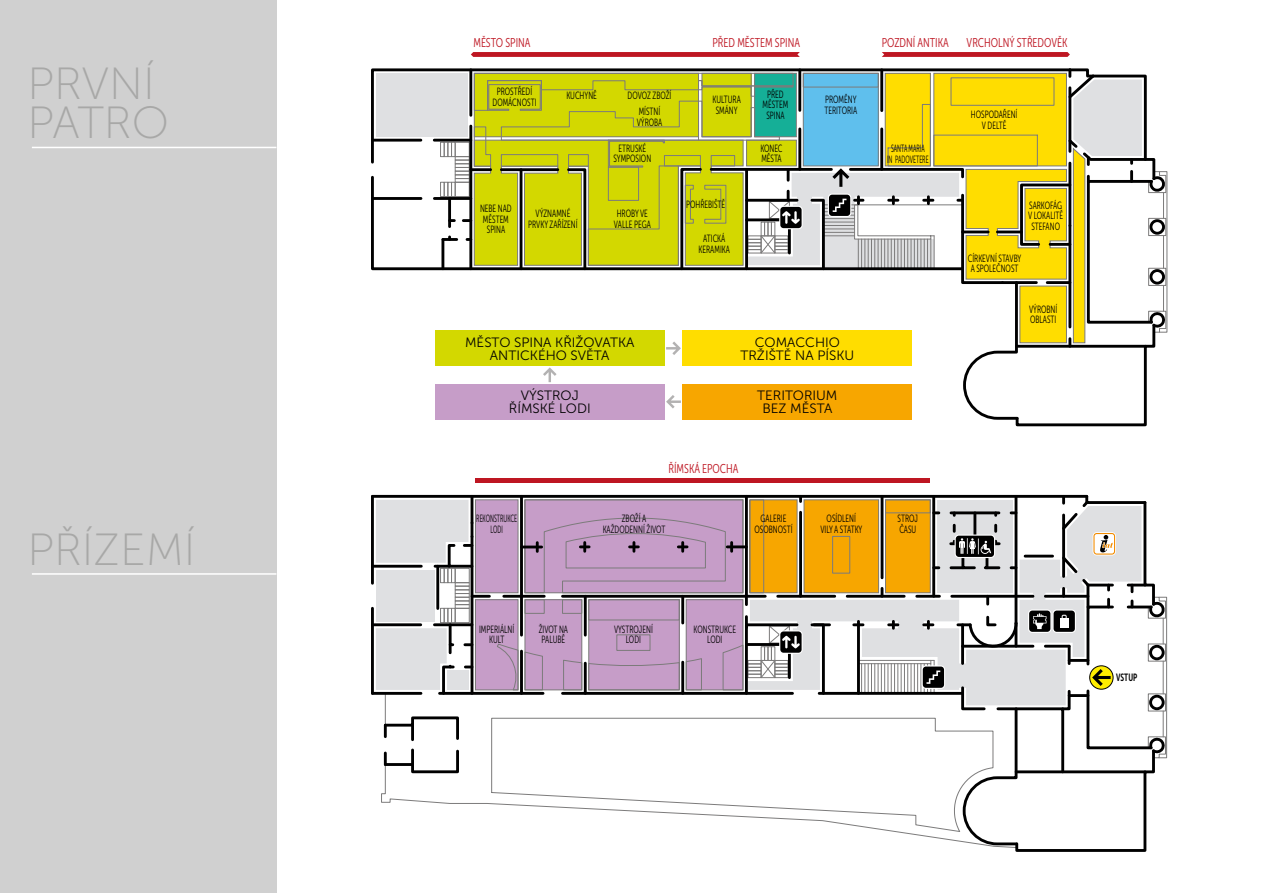
<style>
.page{position:relative;width:1263px;height:893px;background:#fff}
.page>*{position:absolute;margin:0;border:0;box-sizing:border-box;transform-origin:0 0}
.t1{font:45px/39px "Museo Sans 100";color:#a8a8a7}
.t2{font:13.5px/13.5px "Museo Sans 300";color:#000;text-align:center}
.t3{font:12.75px "Museo Sans Cond 300";color:#be1622;scale:.9 1}
.t4{font:10.5px/10.5px "Museo Sans Cond 300";color:#000;text-align:center;scale:.8 1}
.t5{font:10.5px/10.5px "Museo Sans Cond 300";color:#000;text-align:center;scale:.65 1}
.t6{font:10.5px "Museo Sans Cond 700";color:#000;scale:.8 1}
</style>
<div class="page">
<div style="left:0;top:0;width:276px;height:893px;background:#d0d0d0"></div>
<hr style="left:32px;top:147px;width:244px;height:1px;background:#fff">
<hr style="left:32px;top:573px;width:244px;height:2px;background:#fff">
<div style="left:475px;top:500px;width:43px;height:93px;background:#c69dc8"></div>
<div style="left:475px;top:500px;width:43px;height:93px;border:1px solid #7c7b7b"></div>
<div style="left:475px;top:600px;width:43px;height:90px;background:#c69dc8"></div>
<div style="left:475px;top:599px;width:43px;height:91px;border:1px solid #7c7b7b"></div>
<div style="left:435px;top:384px;width:229px;height:35px;background:#c69dc8"></div>
<div style="left:435px;top:331px;width:229px;height:35px;background:#d3d800"></div>
<div style="left:376px;top:570px;width:58px;height:51px;background:#dfe0e2"></div>
<div style="left:447px;top:670px;width:21px;height:20px;background:#dfe0e2"></div>
<div style="left:440px;top:608px;width:4px;height:15px;border:1px solid #7c7b7b"></div>
<div style="left:444px;top:608px;width:4px;height:15px;border:1px solid #7c7b7b"></div>
<div style="left:448px;top:608px;width:4px;height:15px;border:1px solid #7c7b7b"></div>
<div style="left:451px;top:608px;width:4px;height:15px;border:1px solid #7c7b7b"></div>
<div style="left:455px;top:608px;width:14px;height:15px;border:1px solid #7c7b7b"></div>
<div style="left:455px;top:601px;width:14px;height:4px;border:1px solid #7c7b7b"></div>
<div style="left:455px;top:597px;width:14px;height:4px;border:1px solid #7c7b7b"></div>
<div style="left:455px;top:590px;width:14px;height:4px;border:1px solid #7c7b7b"></div>
<div style="left:440px;top:568px;width:4px;height:15px;border:1px solid #7c7b7b"></div>
<div style="left:444px;top:568px;width:4px;height:15px;border:1px solid #7c7b7b"></div>
<div style="left:448px;top:568px;width:4px;height:15px;border:1px solid #7c7b7b"></div>
<div style="left:451px;top:568px;width:4px;height:15px;border:1px solid #7c7b7b"></div>
<div style="left:455px;top:568px;width:14px;height:15px;border:1px solid #7c7b7b"></div>
<div style="left:455px;top:586px;width:14px;height:4px;border:1px solid #7c7b7b"></div>
<div style="left:455px;top:582px;width:14px;height:4px;border:1px solid #7c7b7b"></div>
<div style="left:455px;top:171px;width:14px;height:4px;border:1px solid #7c7b7b"></div>
<div style="left:455px;top:167px;width:14px;height:4px;border:1px solid #7c7b7b"></div>
<div style="left:455px;top:164px;width:14px;height:4px;border:1px solid #7c7b7b"></div>
<svg style="left:381px;top:775px;width:110px;height:30px"></svg>
<hr style="left:385px;top:693px;width:1px;height:32px;background:#7c7b7b">
<svg style="left:371px;top:174px;width:92px;height:97px"></svg>
<svg style="left:371px;top:68px;width:92px;height:97px"></svg>
<hr style="left:441px;top:239px;width:3px;height:30px;background:#000">
<hr style="left:443px;top:238px;width:14px;height:3px;background:#000">
<hr style="left:434px;top:197px;width:37px;height:3px;background:#000">
<hr style="left:372px;top:197px;width:49px;height:3px;background:#000">
<hr style="left:372px;top:139px;width:49px;height:3px;background:#000">
<hr style="left:434px;top:139px;width:37px;height:3px;background:#000">
<hr style="left:448px;top:198px;width:3px;height:29px;background:#000">
<hr style="left:372px;top:495px;width:715px;height:3px;background:#000">
<hr style="left:371px;top:496px;width:3px;height:87px;background:#000">
<hr style="left:371px;top:608px;width:3px;height:85px;background:#000">
<hr style="left:440px;top:692px;width:103px;height:3px;background:#000">
<hr style="left:372px;top:692px;width:49px;height:3px;background:#000">
<hr style="left:472px;top:595px;width:17px;height:3px;background:#000">
<hr style="left:471px;top:496px;width:2px;height:27px;background:#000">
<hr style="left:471px;top:537px;width:2px;height:156px;background:#000">
<hr style="left:372px;top:565px;width:49px;height:3px;background:#000">
<hr style="left:436px;top:566px;width:3px;height:42px;background:#000">
<hr style="left:372px;top:623px;width:49px;height:3px;background:#000">
<hr style="left:434px;top:623px;width:38px;height:3px;background:#000">
<svg style="left:465px;top:643px;width:6px;height:3px"></svg>
<svg style="left:376px;top:622px;width:80px;height:74px"></svg>
<svg style="left:465px;top:666px;width:6px;height:2px"></svg>
<svg style="left:383px;top:715px;width:76px;height:26px"></svg>
<svg style="left:383px;top:748px;width:76px;height:27px"></svg>
<svg style="left:376px;top:500px;width:98px;height:69px"></svg>
<svg style="left:471px;top:52px;width:329px;height:5px"></svg>
<div style="left:475px;top:478px;width:455px;height:5px;background:#be1622"></div>
<svg style="left:882px;top:52px;width:188px;height:5px"></svg>
<svg style="left:497px;top:494px;width:671px;height:358px"></svg>
<svg style="left:463px;top:68px;width:705px;height:359px"></svg>
<h1 class="t1" style="left:27px;top:65px;width:143px">PRVNÍ<br>PATRO</h1>
<h1 class="t1" style="left:27px;top:530px;width:170px">PŘÍZEMÍ</h1>
<p class="t3" style="left:473px;top:36px;width:65px">MĚSTO SPINA</p>
<p class="t3" style="left:712px;top:36px;width:99px">PŘED MĚSTEM SPINA</p>
<p class="t3" style="left:882px;top:36px;width:76px">POZDNÍ ANTIKA</p>
<p class="t4" style="left:492px;top:86px;width:57px">PROSTŘEDÍ<br>DOMÁCNOSTI</p>
<p class="t4" style="left:566px;top:90px;width:40px">KUCHYNĚ</p>
<p class="t4" style="left:628px;top:90px;width:56px">DOVOZ ZBOŽÍ</p>
<p class="t4" style="left:637px;top:107px;width:34px;text-align:left">MÍSTNÍ<br>VÝROBA</p>
<p class="t4" style="left:613px;top:143px;width:49px">ETRUSKÉ<br>SYMPOSION</p>
<p class="t4" style="left:480px;top:203px;width:41px">NEBE NAD<br>MĚSTEM<br>SPINA</p>
<p class="t4" style="left:528px;top:209px;width:63px">VÝZNAMNÉ<br>PRVKY ZAŘÍZENÍ</p>
<p class="t4" style="left:614px;top:209px;width:48px;text-align:left">HROBY VE<br>VALLE PEGA</p>
<p class="t4" style="left:712px;top:94px;width:37px">KULTURA<br>SMÁNY</p>
<p class="t4" style="left:686px;top:199px;width:50px">POHŘEBIŠTĚ</p>
<p class="t4" style="left:699px;top:234px;width:41px">ATICKÁ<br>KERAMIKA</p>
<p class="t4" style="left:762px;top:89px;width:34px">PŘED<br>MĚSTEM<br>SPINA</p>
<p class="t4" style="left:760px;top:143px;width:29px;text-align:left">KONEC<br>MĚSTA</p>
<p class="t4" style="left:824px;top:94px;width:42px;text-align:left">PROMĚNY<br>TERITORIA</p>
<p class="t5" style="left:887px;top:143px;width:66px">SANTA MARIA<br>IN PADOVETERE</p>
<p class="t2" style="left:465px;top:335px;width:171px">MĚSTO SPINA KŘIŽOVATKA<br>ANTICKÉHO SVĚTA</p>
<p class="t2" style="left:740px;top:335px;width:115px">COMACCHIO<br>TRŽIŠTĚ NA PÍSKU</p>
<p class="t2" style="left:509px;top:389px;width:83px">VÝSTROJ<br>ŘÍMSKÉ LODI</p>
<p class="t2" style="left:757px;top:389px;width:82px">TERITORIUM<br>BEZ MĚSTA</p>
<p class="t3" style="left:966px;top:36px;width:114px">VRCHOLNÝ STŘEDOVĚK</p>
<p class="t4" style="left:971px;top:110px;width:60px">HOSPODAŘENÍ<br>V DELTĚ</p>
<p class="t4" style="left:1028px;top:200px;width:45px">SARKOFÁG<br>V LOKALITĚ<br>STEFANO</p>
<p class="t4" style="left:968px;top:253px;width:68px;text-align:left">CÍRKEVNÍ STAVBY<br>A SPOLEČNOST</p>
<p class="t4" style="left:1029px;top:304px;width:37px;text-align:left">VÝROBNÍ<br>OBLASTI</p>
<p class="t5" style="left:476px;top:513px;width:64px">REKONSTRUKCE<br>LODI</p>
<p class="t3" style="left:668px;top:462px;width:79px">ŘÍMSKÁ EPOCHA</p>
<p class="t4" style="left:603px;top:513px;width:80px">ZBOŽÍ A<br>KAŽDODENNÍ ŽIVOT</p>
<p class="t4" style="left:754px;top:513px;width:49px">GALERIE<br>OSOBNOSTÍ</p>
<p class="t4" style="left:820px;top:513px;width:54px">OSÍDLENÍ<br>VILY A STATKY</p>
<p class="t4" style="left:898px;top:513px;width:27px;text-align:left">STROJ<br>ČASU</p>
<p class="t4" style="left:479px;top:624px;width:46px">IMPERIÁLNÍ<br>KULT</p>
<p class="t4" style="left:539px;top:624px;width:38px;text-align:left">ŽIVOT NA<br>PALUBĚ</p>
<p class="t4" style="left:614px;top:624px;width:50px">VYSTROJENÍ<br>LODI</p>
<p class="t4" style="left:694px;top:624px;width:55px">KONSTRUKCE<br>LODI</p>
<p class="t6" style="left:1116px;top:672px;width:28px">VSTUP</p>
</div>
